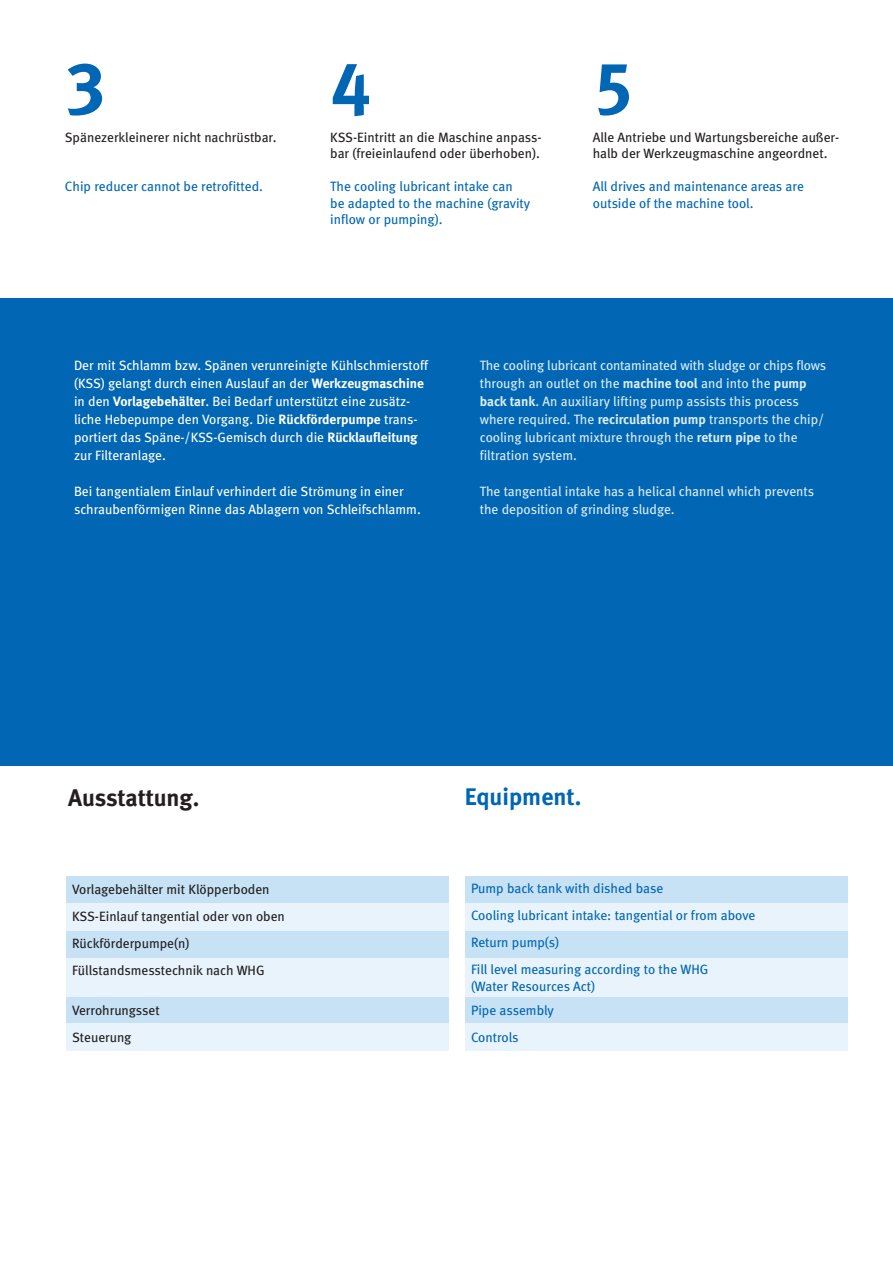
<style>
.page{position:relative;width:893px;height:1263px;background:#fff}
.page>*{position:absolute;margin:0;border:0;box-sizing:border-box;transform-origin:0 0}
.t1{font:73.5px "Meta Bold LF";color:#0166b3}
.t2{font:24px "Meta Bold LF";letter-spacing:-.005em;color:#231f20}
.t3{font:24px "Meta Bold LF";color:#0166b3}
.t4{font:13.5px/18px "Meta Book LF";color:#fff}
.t5{font:13.5px/18px "Meta Book LF";color:#dbedf9}
.t6{font:13.5px/16.5px "Meta Book LF";color:#0166b3}
.t7{font:13.5px/27px "Meta Book LF";color:#231f20}
.s1{font-family:"Meta Bold LF"}
</style>
<div class="page">
<div style="left:0;top:298px;width:893px;height:467px;background:#0166b3"></div>
<div style="left:66px;top:877px;width:383px;height:27px;background:#c7e2f5"></div>
<div style="left:66px;top:931px;width:383px;height:27px;background:#c7e2f5"></div>
<div style="left:66px;top:996px;width:383px;height:27px;background:#c7e2f5"></div>
<div style="left:66px;top:904px;width:383px;height:27px;background:#e8f3fb"></div>
<div style="left:66px;top:958px;width:383px;height:38px;background:#e8f3fb"></div>
<div style="left:66px;top:1023px;width:383px;height:27px;background:#e8f3fb"></div>
<div style="left:465px;top:877px;width:383px;height:27px;background:#c7e2f5"></div>
<div style="left:465px;top:931px;width:383px;height:27px;background:#c7e2f5"></div>
<div style="left:465px;top:996px;width:383px;height:27px;background:#c7e2f5"></div>
<div style="left:465px;top:904px;width:383px;height:27px;background:#e8f3fb"></div>
<div style="left:465px;top:958px;width:383px;height:38px;background:#e8f3fb"></div>
<div style="left:465px;top:1023px;width:383px;height:27px;background:#e8f3fb"></div>
<h1 class="t1" style="left:65px;top:44px;width:43px">3</h1>
<p class="t7" style="left:65px;top:123px;width:213px">Spänezerkleinerer nicht nachrüstbar.</p>
<p class="t6" style="left:65px;top:178px;width:200px">Chip reducer cannot be retrofitted.</p>
<h1 class="t1" style="left:330px;top:44px;width:43px">4</h1>
<p class="t7" style="left:330px;top:129px;width:213px;line-height:16.5px">KSS-Eintritt an die Maschine anpass&shy;bar (freieinlaufend oder überhoben).</p>
<p class="t6" style="left:330px;top:178px;width:201px">The cooling lubricant intake can be adapted to the machine (gravity inflow or pumping).</p>
<h1 class="t1" style="left:593px;top:44px;width:43px">5</h1>
<p class="t7" style="left:593px;top:129px;width:248px;line-height:16.5px">Alle Antriebe und Wartungsbereiche außer&shy;halb der Werkzeugmaschine angeordnet.</p>
<p class="t6" style="left:593px;top:178px;width:213px">All drives and maintenance areas are outside of the machine tool.</p>
<p class="t4" style="left:74px;top:356px;width:356px">Der mit Schlamm bzw. Spänen verunreinigte Kühlschmierstoff (KSS) gelangt durch einen Auslauf an der <span class="s1">Werkzeugmaschine </span>in den <span class="s1">Vorlagebehälter</span>. Bei Bedarf unterstützt eine zusätz&shy;liche Hebepumpe den Vorgang. Die <span class="s1">Rückförderpumpe</span> trans&shy;portiert das Späne-/KSS-Gemisch durch die <span class="s1">Rücklaufleitung </span>zur Filteranlage.</p>
<p class="t4" style="left:74px;top:482px;width:348px">Bei tangentialem Einlauf verhindert die Strömung in einer schraubenförmigen Rinne das Ablagern von Schleifschlamm.</p>
<p class="t5" style="left:480px;top:356px;width:348px">The cooling lubricant contaminated with sludge or chips flows through an outlet on the <span class="s1">machine tool</span> and into the <span class="s1">pump back tank</span>. An auxiliary lifting pump assists this process where required. The <span class="s1">recirculation pump</span> transports the chip/ cooling lubricant mixture through the <span class="s1">return pipe</span> to the filtration system.</p>
<p class="t5" style="left:480px;top:482px;width:336px">The tangential intake has a helical channel which prevents the deposition of grinding sludge.</p>
<h2 class="t2" style="left:68px;top:783px;width:133px">Ausstattung.</h2>
<h2 class="t3" style="left:465px;top:783px;width:118px">Equipment.</h2>
<p class="t7" style="left:72px;top:875px;width:214px">Vorlagebehälter mit Klöpperboden<br>KSS-Einlauf tangential oder von oben<br>Rückförderpumpe(n)<br>Füllstandsmesstechnik nach WHG</p>
<p class="t7" style="left:72px;top:997px;width:89px">Verrohrungsset<br>Steuerung</p>
<p class="t6" style="left:471px;top:875px;width:286px;line-height:27px">Pump back tank with dished base<br>Cooling lubricant intake: tangential or from above Return pump(s)<br>Fill level measuring according to the WHG</p>
<p class="t6" style="left:471px;top:974px;width:126px;line-height:24px">(Water Resources Act)<br>Pipe assembly</p>
<p class="t6" style="left:471px;top:1029px;width:49px">Controls</p>
</div>
